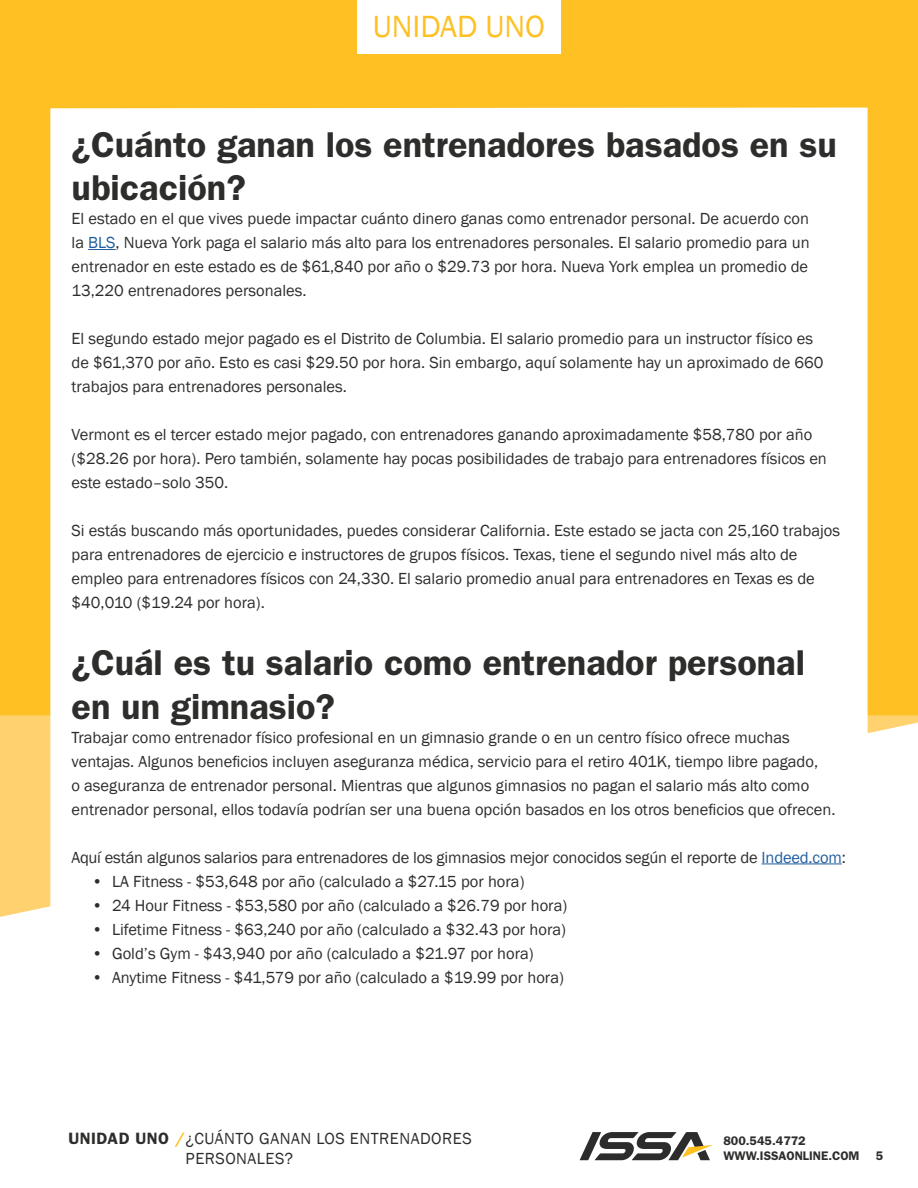
<style>
.page{position:relative;width:918px;height:1188px;background:#fff}
.page>*{position:absolute;margin:0;border:0;box-sizing:border-box;transform-origin:0 0}
.t1{font:600 36px/43.2px "Franklin Gothic";color:#2d2d2c}
.t2{font:31.5px "Franklin Gothic";color:#fec022}
.t3{font:16.5px/24px "Franklin Gothic";color:#2d2d2c}
.t4{font:16.5px/19.5px "Franklin Gothic";letter-spacing:.03em;color:#2d2d2c}
.t5{font:600 12.45px/15px "Franklin Gothic";color:#2d2d2c}
.s1{color:#215e9e}
.s2{font-weight:600}
.s3{font-weight:600;color:#fec022}
</style>
<div class="page">
<div style="left:0;top:0;width:918px;height:716px;background:#fec022"></div>
<svg style="left:0;top:715px;width:918px;height:202px;fill:#ffd16f"></svg>
<div style="left:357px;top:0;width:204px;height:53px;background:#fff"></div>
<div style="left:47px;top:107px;width:824px;height:810px;background:#fff"></div>
<svg style="left:580px;top:1132px;width:133px;height:28px"></svg>
<svg style="left:88px;top:249px;width:28px;height:1px"></svg>
<hr style="left:762px;top:864px;width:80px;height:1px;background:#215e9e">
<h2 class="t2" style="left:373px;top:7px;width:174px">UNIDAD UNO</h2>
<h1 class="t1" style="left:72px;top:123px;width:767px">¿Cuánto ganan los entrenadores basados en su ubicación?</h1>
<p class="t3" style="left:72px;top:207px;width:740px;text-align:justify">El estado en el que vives puede impactar cuánto dinero ganas como entrenador personal. De acuerdo con la <span class="s1">BLS</span>, Nueva York paga el salario más alto para los entrenadores personales. El salario promedio para un entrenador en este estado es de $61,840 por año o $29.73 por hora. Nueva York emplea un promedio de 13,220 entrenadores personales.</p>
<p class="t3" style="left:72px;top:327px;width:753px">El segundo estado mejor pagado es el Distrito de Columbia. El salario promedio para un instructor físico es de $61,370 por año. Esto es casi $29.50 por hora. Sin embargo, aquí solamente hay un aproximado de 660 trabajos para entrenadores personales.</p>
<p class="t3" style="left:72px;top:423px;width:757px">Vermont es el tercer estado mejor pagado, con entrenadores ganando aproximadamente $58,780 por año ($28.26 por hora). Pero también, solamente hay pocas posibilidades de trabajo para entrenadores físicos en este estado–solo 350.</p>
<p class="t3" style="left:72px;top:519px;width:770px">Si estás buscando más oportunidades, puedes considerar California. Este estado se jacta con 25,160 trabajos para entrenadores de ejercicio e instructores de grupos físicos. Texas, tiene el segundo nivel más alto de empleo para entrenadores físicos con 24,330. El salario promedio anual para entrenadores en Texas es de $40,010 ($19.24 por hora).</p>
<h1 class="t1" style="left:72px;top:642px;width:735px">¿Cuál es tu salario como entrenador personal en un gimnasio?</h1>
<p class="t3" style="left:72px;top:726px;width:765px">Trabajar como entrenador físico profesional en un gimnasio grande o en un centro físico ofrece muchas ventajas. Algunos beneficios incluyen aseguranza médica, servicio para el retiro 401K, tiempo libre pagado,<br>o aseguranza de entrenador personal. Mientras que algunos gimnasios no pagan el salario más alto como entrenador personal, ellos todavía podrían ser una buena opción basados en los otros beneficios que ofrecen.</p>
<p class="t3" style="left:72px;top:846px;width:776px">Aquí están algunos salarios para entrenadores de los gimnasios mejor conocidos según el reporte de <span class="s1">Indeed.com</span>:</p>
<p class="t3" style="left:92px;top:870px;width:434px">• LA Fitness - $53,648 por año (calculado a $27.15 por hora)</p>
<p class="t3" style="left:92px;top:894px;width:477px">• 24 Hour Fitness - $53,580 por año (calculado a $26.79 por hora)</p>
<p class="t3" style="left:92px;top:918px;width:476px">• Lifetime Fitness - $63,240 por año (calculado a $32.43 por hora)</p>
<p class="t3" style="left:92px;top:942px;width:444px">• Gold’s Gym - $43,940 por año (calculado a $21.97 por hora)</p>
<p class="t3" style="left:92px;top:966px;width:474px">• Anytime Fitness - $41,579 por año (calculado a $19.99 por hora)</p>
<p class="t4" style="left:186px;top:1129px;width:288px;text-indent:-117px"><span class="s2">UNIDAD UNO</span> <span class="s3">/</span>¿CUÁNTO GANAN LOS ENTRENADORES<br>PERSONALES?</p>
<p class="t5" style="left:723px;top:1133px;width:138px">800.545.4772<br>WWW.ISSAONLINE.COM</p>
<p class="t5" style="left:876px;top:1148px;width:9px">5</p>
</div>
